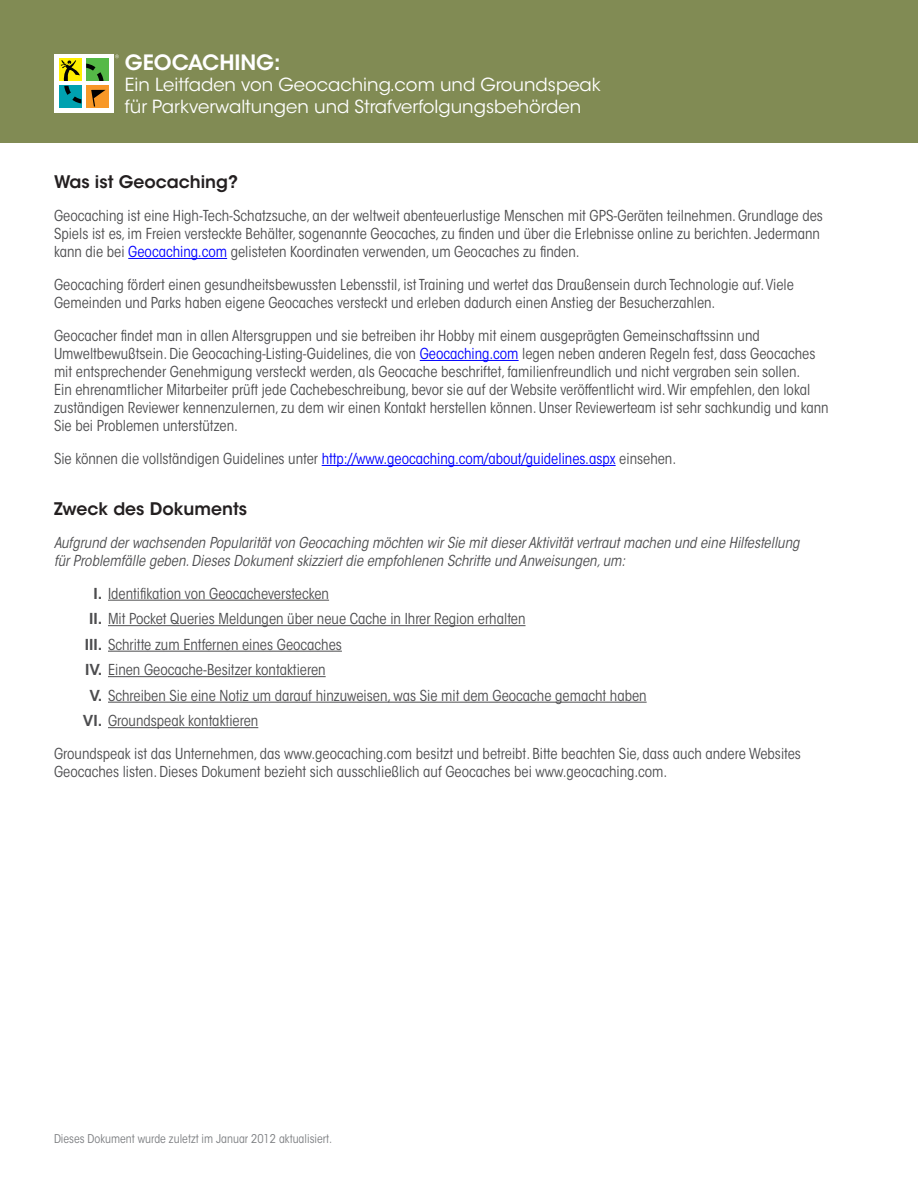
<style>
.page{position:relative;width:918px;height:1188px;background:#fff}
.page>*{position:absolute;margin:0;border:0;box-sizing:border-box;transform-origin:0 0}
.t1{font:600 21px "ITC Avant Garde Std";color:#fff}
.t2{font:18px/21.6px "ITC Avant Garde Std";color:#fff}
.t3{font:600 17.25px "ITC Avant Garde Std";color:#231f20}
.t4{font:condensed 15px/18px "ITC Avant Garde Std";color:#4d4d4f}
.t5{font:italic condensed 15px/18px "ITC Avant Garde Std";color:#4d4d4f}
.t6{font:condensed 12px "ITC Avant Garde Std";color:#7c7e81}
.s1{color:#00f}
.s2{font-weight:600;font-stretch:normal}
</style>
<div class="page">
<div style="left:0;top:0;width:918px;height:143px;background:#818b54"></div>
<div style="left:54px;top:54px;width:60px;height:59px;background:#fff"></div>
<svg style="left:115px;top:55px;width:4px;height:3px"></svg>
<div style="left:59px;top:59px;width:22px;height:22px;background:#ffef00"></div>
<div style="left:86px;top:59px;width:23px;height:22px;background:#55b947"></div>
<div style="left:59px;top:86px;width:22px;height:22px;background:#00a1b0"></div>
<div style="left:86px;top:86px;width:23px;height:22px;background:#f89828"></div>
<svg style="left:61px;top:60px;width:45px;height:47px"></svg>
<hr style="left:128px;top:258px;width:99px;height:1px;background:#00f">
<hr style="left:420px;top:360px;width:99px;height:1px;background:#00f">
<hr style="left:322px;top:465px;width:294px;height:1px;background:#00f">
<hr style="left:108px;top:600px;width:221px;height:1px;background:#4d4d4f">
<hr style="left:108px;top:625px;width:418px;height:1px;background:#4d4d4f">
<hr style="left:108px;top:651px;width:234px;height:1px;background:#4d4d4f">
<hr style="left:108px;top:676px;width:218px;height:1px;background:#4d4d4f">
<hr style="left:108px;top:702px;width:539px;height:1px;background:#4d4d4f">
<hr style="left:108px;top:727px;width:150px;height:1px;background:#4d4d4f">
<h1 class="t1" style="left:125px;top:49px;width:157px">GEOCACHING:</h1>
<p class="t2" style="left:125px;top:74px;width:478px">Ein Leitfaden von Geocaching.com und Groundspeak für Parkverwaltungen und Strafverfolgungsbehörden</p>
<p class="t3" style="left:54px;top:171px;width:186px">Was ist Geocaching?</p>
<p class="t4" style="left:54px;top:207px;width:771px">Geocaching ist eine High-Tech-Schatzsuche, an der weltweit abenteuerlustige Menschen mit GPS-Geräten teilnehmen. Grundlage des<br>Spiels ist es, im Freien versteckte Behälter, sogenannte Geocaches, zu finden und über die Erlebnisse online zu berichten. Jedermann kann die bei <span class="s1">Geocaching.com</span> gelisteten Koordinaten verwenden, um Geocaches zu finden.</p>
<p class="t4" style="left:54px;top:276px;width:742px">Geocaching fördert einen gesundheitsbewussten Lebensstil, ist Training und wertet das Draußensein durch Technologie auf. Viele<br>Gemeinden und Parks haben eigene Geocaches versteckt und erleben dadurch einen Anstieg der Besucherzahlen.</p>
<p class="t4" style="left:54px;top:327px;width:776px">Geocacher findet man in allen Altersgruppen und sie betreiben ihr Hobby mit einem ausgeprägten Gemeinschaftssinn und Umweltbewußtsein. Die Geocaching-Listing-Guidelines, die von <span class="s1">Geocaching.com</span> legen neben anderen Regeln fest, dass Geocaches mit entsprechender Genehmigung versteckt werden, als Geocache beschriftet, familienfreundlich und nicht vergraben sein sollen.<br>Ein ehrenamtlicher Mitarbeiter prüft jede Cachebeschreibung, bevor sie auf der Website veröffentlicht wird. Wir empfehlen, den lokal zuständigen Reviewer kennenzulernen, zu dem wir einen Kontakt herstellen können. Unser Reviewerteam ist sehr sachkundig und kann Sie bei Problemen unterstützen.</p>
<p class="t4" style="left:54px;top:450px;width:624px">Sie können die vollständigen Guidelines unter <span class="s1">http://www.geocaching.com/about/guidelines.aspx</span> einsehen.</p>
<p class="t3" style="left:54px;top:497px;width:195px">Zweck des Dokuments</p>
<p class="t5" style="left:54px;top:534px;width:747px">Aufgrund der wachsenden Popularität von Geocaching möchten wir Sie mit dieser Aktivität vertraut machen und eine Hilfestellung für Problemfälle geben. Dieses Dokument skizziert die empfohlenen Schritte und Anweisungen, um:</p>
<p class="t4" style="left:93px;top:584px;width:237px"><span class="s2">I.</span> Identifikation von Geocacheverstecken</p>
<p class="t4" style="left:89px;top:610px;width:438px"><span class="s2">II .</span> Mit Pocket Queries Meldungen über neue Cache in Ihrer Region erhalten</p>
<p class="t4" style="left:85px;top:635px;width:259px"><span class="s2">III .</span> Schritte zum Entfernen eines Geocaches</p>
<p class="t4" style="left:85px;top:661px;width:242px"><span class="s2">IV.</span> Einen Geocache-Besitzer kontaktieren</p>
<p class="t4" style="left:89px;top:686px;width:559px"><span class="s2">V.</span> Schreiben Sie eine Notiz um darauf hinzuweisen, was Sie mit dem Geocache gemacht haben</p>
<p class="t4" style="left:83px;top:712px;width:177px"><span class="s2">VI.</span> Groundspeak kontaktieren</p>
<p class="t4" style="left:54px;top:745px;width:749px">Groundspeak ist das Unternehmen, das www.geocaching.com besitzt und betreibt. Bitte beachten Sie, dass auch andere Websites<br>Geocaches listen. Dieses Dokument bezieht sich ausschließlich auf Geocaches bei www.geocaching.com.</p>
<p class="t6" style="left:54px;top:1132px;width:280px">Dieses Dokument wurde zuletzt im Januar 2012 aktualisiert.</p>
</div>
